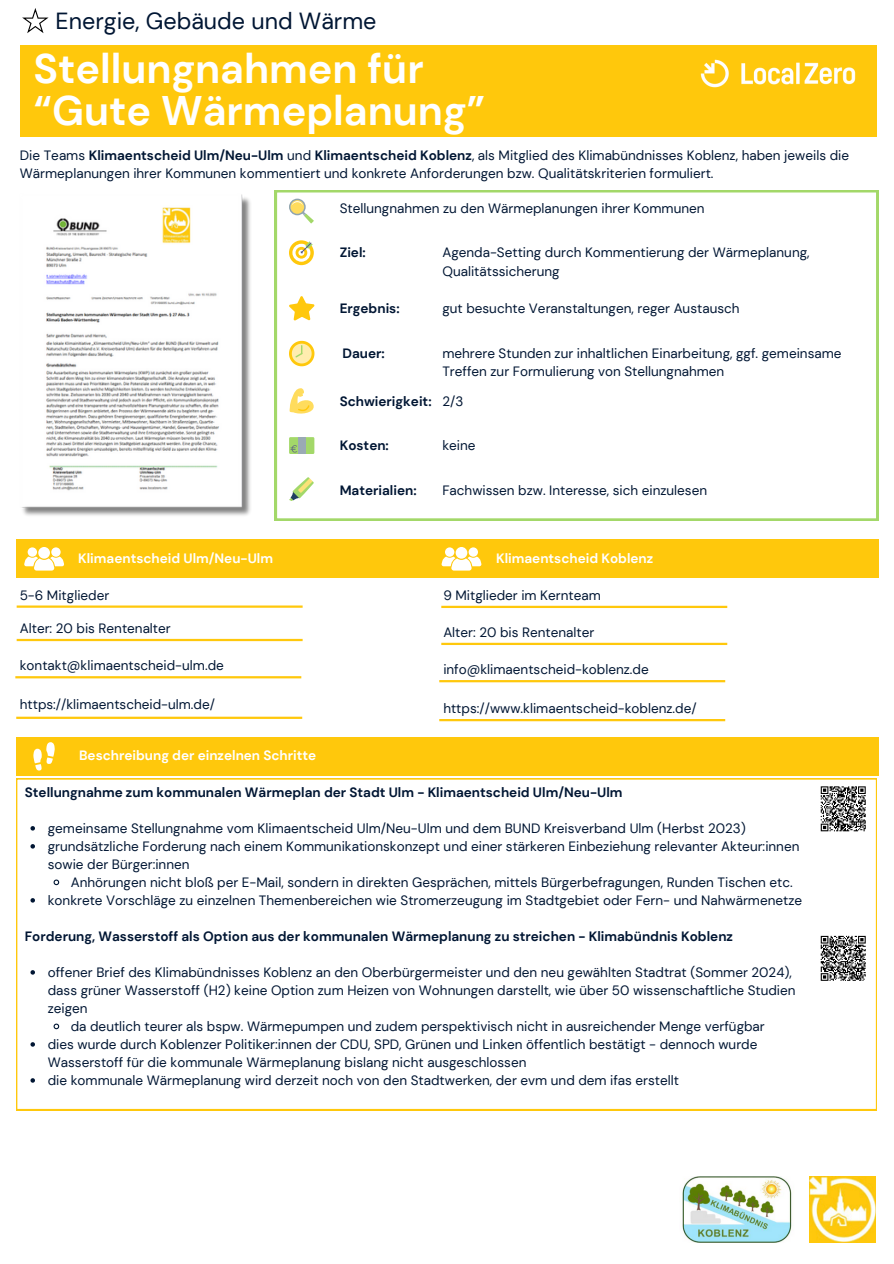
<style>
.page{position:relative;width:894px;height:1264px;background:#fff}
.page>*{position:absolute;margin:0;border:0;box-sizing:border-box;transform-origin:0 0}
.t1{font:700 41.25px/41.1px "DM Sans";color:#fff}
.t2{font:23.25px "DM Sans";color:#011633}
.t3{font:13.5px/18px "DM Sans";color:#011633}
.t4{font:700 13.5px "DM Sans";color:#011633}
.t5{font:700 13.5px "DM Sans";color:#fff}
.s1{font-weight:700}
</style>
<div class="page">
<svg style="left:22px;top:8px;width:27px;height:25px"></svg>
<div style="left:16px;top:737px;width:862px;height:38px;background:#ffc80c"></div>
<svg style="left:33px;top:742px;width:22px;height:28px"></svg>
<svg style="left:16px;top:778px;width:860px;height:331px"></svg>
<svg style="left:275px;top:190px;width:603px;height:330px"></svg>
<svg style="left:289px;top:199px;width:25px;height:24px"></svg>
<svg style="left:289px;top:240px;width:25px;height:25px"></svg>
<svg style="left:292px;top:244px;width:18px;height:18px"></svg>
<svg style="left:295px;top:247px;width:12px;height:11px"></svg>
<svg style="left:298px;top:241px;width:15px;height:15px"></svg>
<svg style="left:289px;top:296px;width:25px;height:24px"></svg>
<div style="left:289px;top:437px;width:25px;height:17px;background:#a3d869"></div>
<div style="left:298px;top:437px;width:7px;height:17px;background:#9aaab4"></div>
<svg style="left:290px;top:445px;width:7px;height:7px"></svg>
<svg style="left:289px;top:341px;width:25px;height:25px"></svg>
<svg style="left:289px;top:477px;width:25px;height:24px"></svg>
<svg style="left:289px;top:388px;width:24px;height:27px"></svg>
<div style="left:16px;top:539px;width:862px;height:39px;background:#ffc80c"></div>
<div style="left:38px;top:547px;width:12px;height:11px;background:#fff;border-radius:50%"></div>
<div style="left:28px;top:547px;width:9px;height:9px;background:#fff;border-radius:50%"></div>
<div style="left:51px;top:547px;width:10px;height:9px;background:#fff;border-radius:50%"></div>
<svg style="left:24px;top:556px;width:40px;height:14px"></svg>
<hr style="left:441px;top:605px;width:286px;height:3px;background:#ffc80c">
<hr style="left:441px;top:642px;width:286px;height:3px;background:#ffc80c">
<hr style="left:439px;top:719px;width:286px;height:2px;background:#ffc80c">
<hr style="left:439px;top:680px;width:286px;height:2px;background:#ffc80c">
<hr style="left:17px;top:605px;width:285px;height:2px;background:#ffc80c">
<hr style="left:17px;top:639px;width:285px;height:2px;background:#ffc80c">
<hr style="left:15px;top:676px;width:286px;height:2px;background:#ffc80c">
<hr style="left:16px;top:716px;width:286px;height:3px;background:#ffc80c">
<div style="left:20px;top:45px;width:855px;height:91px;background:#ffc80c"></div>
<img style="left:700px;top:59px;width:156px;height:29px">
<div style="left:455px;top:547px;width:12px;height:11px;background:#fff;border-radius:50%"></div>
<div style="left:445px;top:547px;width:9px;height:9px;background:#fff;border-radius:50%"></div>
<div style="left:468px;top:547px;width:10px;height:9px;background:#fff;border-radius:50%"></div>
<svg style="left:441px;top:556px;width:40px;height:14px"></svg>
<img style="left:682px;top:1176px;width:110px;height:66px">
<img style="left:809px;top:1176px;width:66px;height:66px">
<img style="left:21px;top:194px;width:230px;height:322px">
<svg style="left:30px;top:826px;width:5px;height:4px"></svg>
<svg style="left:30px;top:844px;width:5px;height:4px"></svg>
<svg style="left:53px;top:878px;width:7px;height:8px"></svg>
<svg style="left:30px;top:898px;width:5px;height:4px"></svg>
<svg style="left:30px;top:970px;width:5px;height:4px"></svg>
<svg style="left:53px;top:1022px;width:7px;height:8px"></svg>
<svg style="left:30px;top:1042px;width:5px;height:4px"></svg>
<svg style="left:30px;top:1078px;width:5px;height:4px"></svg>
<svg style="left:818px;top:784px;width:49px;height:49px"></svg>
<svg style="left:819px;top:785px;width:47px;height:46px"></svg>
<div style="left:818px;top:933px;width:49px;height:50px;background:#fff"></div>
<svg style="left:820px;top:935px;width:46px;height:46px"></svg>
<h3 class="t2" style="left:56px;top:6px;width:322px">Energie, Gebäude und Wärme</h3>
<p class="t1" style="left:33px;top:49px;width:453px">Stellungnahmen für “Gute Wärmeplanung”</p>
<p class="t3" style="left:20px;top:146px;width:830px">Die Teams <span class="s1">Klimaentscheid Ulm/Neu-Ulm</span> und <span class="s1">Klimaentscheid Koblenz</span>, als Mitglied des Klimabündnisses Koblenz, haben jeweils die<br>Wärmeplanungen ihrer Kommunen kommentiert und konkrete Anforderungen bzw. Qualitätskriterien formuliert.</p>
<h3 class="t3" style="left:339px;top:200px;width:366px">Stellungnahmen zu den Wärmeplanungen ihrer Kommunen</h3>
<p class="t3" style="left:442px;top:243px;width:368px;line-height:18.6px">Agenda-Setting durch Kommentierung der Wärmeplanung,<br>Qualitätssicherung</p>
<p class="t3" style="left:442px;top:299px;width:298px">gut besuchte Veranstaltungen, reger Austausch</p>
<h3 class="t3" style="left:442px;top:344px;width:400px;line-height:18.6px">mehrere Stunden zur inhaltlichen Einarbeitung, ggf. gemeinsame<br>Treffen zur Formulierung von Stellungnahmen</h3>
<p class="t3" style="left:442px;top:392px;width:22px">2/3</p>
<p class="t4" style="left:339px;top:243px;width:28px">Ziel:</p>
<p class="t4" style="left:339px;top:299px;width:61px">Ergebnis:</p>
<h3 class="t4" style="left:342px;top:344px;width:44px">Dauer:</h3>
<p class="t4" style="left:339px;top:392px;width:93px">Schwierigkeit:</p>
<h3 class="t4" style="left:339px;top:437px;width:51px">Kosten:</h3>
<p class="t4" style="left:339px;top:481px;width:78px">Materialien:</p>
<h3 class="t3" style="left:442px;top:437px;width:35px">keine</h3>
<p class="t3" style="left:442px;top:481px;width:266px">Fachwissen bzw. Interesse, sich einzulesen</p>
<p class="t5" style="left:78px;top:549px;width:196px">Klimaentscheid Ulm/Neu-Ulm</p>
<p class="t5" style="left:496px;top:549px;width:159px">Klimaentscheid Koblenz</p>
<p class="t3" style="left:20px;top:586px;width:91px">5-6 Mitglieder</p>
<p class="t3" style="left:443px;top:586px;width:159px">9 Mitglieder im Kernteam</p>
<p class="t3" style="left:20px;top:619px;width:152px">Alter: 20 bis Rentenalter</p>
<p class="t3" style="left:20px;top:656px;width:205px">kontakt@klimaentscheid-ulm.de</p>
<p class="t3" style="left:20px;top:695px;width:197px">https://klimaentscheid-ulm.de/</p>
<p class="t3" style="left:443px;top:623px;width:152px">Alter: 20 bis Rentenalter</p>
<h3 class="t3" style="left:443px;top:660px;width:207px">info@klimaentscheid-koblenz.de</h3>
<h3 class="t3" style="left:443px;top:699px;width:255px">https://www.klimaentscheid-koblenz.de/</h3>
<p class="t5" style="left:79px;top:747px;width:238px">Beschreibung der einzelnen Schritte</p>
<p class="t4" style="left:25px;top:783px;width:599px">Stellungnahme zum kommunalen Wärmeplan der Stadt Ulm - Klimaentscheid Ulm/Neu-Ulm</p>
<p class="t3" style="left:48px;top:819px;width:699px">gemeinsame Stellungnahme vom Klimaentscheid Ulm/Neu-Ulm und dem BUND Kreisverband Ulm (Herbst 2023)</p>
<p class="t3" style="left:48px;top:837px;width:752px">grundsätzliche Forderung nach einem Kommunikationskonzept und einer stärkeren Einbeziehung relevanter Akteur:innen sowie der Bürger:innen</p>
<h3 class="t3" style="left:71px;top:873px;width:723px">Anhörungen nicht bloß per E-Mail, sondern in direkten Gesprächen, mittels Bürgerbefragungen, Runden Tischen etc.</h3>
<p class="t3" style="left:48px;top:891px;width:755px">konkrete Vorschläge zu einzelnen Themenbereichen wie Stromerzeugung im Stadtgebiet oder Fern- und Nahwärmenetze</p>
<p class="t4" style="left:25px;top:927px;width:709px">Forderung, Wasserstoff als Option aus der kommunalen Wärmeplanung zu streichen - Klimabündnis Koblenz</p>
<h3 class="t3" style="left:48px;top:963px;width:749px">offener Brief des Klimabündnisses Koblenz an den Oberbürgermeister und den neu gewählten Stadtrat (Sommer 2024), dass grüner Wasserstoff (H2) keine Option zum Heizen von Wohnungen darstellt, wie über 50 wissenschaftliche Studien zeigen</h3>
<p class="t3" style="left:71px;top:1017px;width:695px">da deutlich teurer als bspw. Wärmepumpen und zudem perspektivisch nicht in ausreichender Menge verfügbar</p>
<p class="t3" style="left:48px;top:1035px;width:711px">dies wurde durch Koblenzer Politiker:innen der CDU, SPD, Grünen und Linken öffentlich bestätigt - dennoch wurde<br>Wasserstoff für die kommunale Wärmeplanung bislang nicht ausgeschlossen</p>
<p class="t3" style="left:48px;top:1071px;width:632px">die kommunale Wärmeplanung wird derzeit noch von den Stadtwerken, der evm und dem ifas erstellt</p>
</div>
